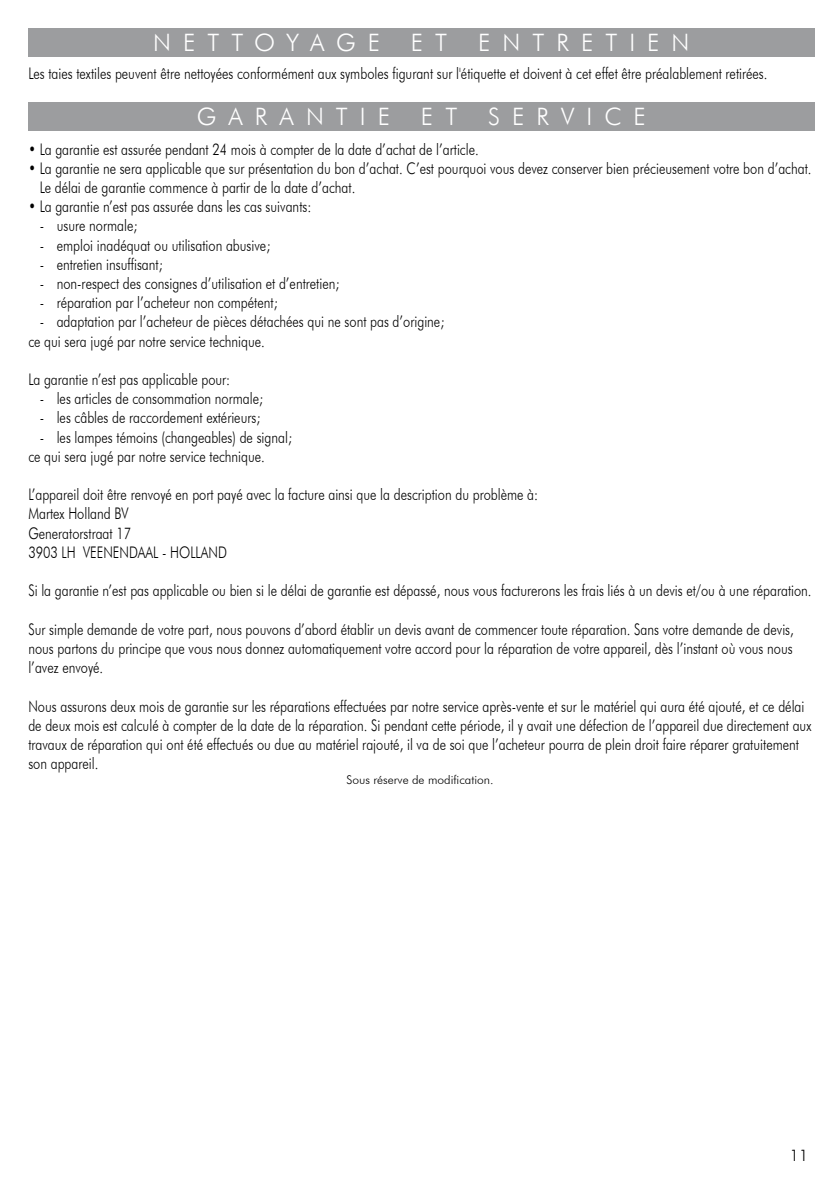
<style>
.page{position:relative;width:840px;height:1191px;background:#fff}
.page>*{position:absolute;margin:0;border:0;box-sizing:border-box;transform-origin:0 0}
.t1{font:300 24px "Futura BT";letter-spacing:.5em;color:#fff}
.t2{font:300 16px/19.2px "Futura BT";color:#000;scale:.8 1}
.t3{font:300 16px "Futura BT";color:#000}
.t4{font:300 12px "Futura BT";color:#000}
</style>
<div class="page">
<div style="left:28px;top:28px;width:786px;height:29px;background:#9c9d9f"></div>
<div style="left:28px;top:102px;width:786px;height:28px;background:#9c9d9f"></div>
<h1 class="t1" style="left:153px;top:28px;width:228px">NETTOYAGE</h1>
<h1 class="t1" style="left:411px;top:28px;width:38px">E T</h1>
<h1 class="t1" style="left:478px;top:28px;width:213px">ENTRETIEN</h1>
<p class="t2" style="left:28px;top:63px;width:924px">Les taies textiles peuvent être nettoyées conformément aux symboles figurant sur l'étiquette et doivent à cet effet être préalablement retirées.</p>
<h1 class="t1" style="left:197px;top:101px;width:194px">GARANTIE</h1>
<h1 class="t1" style="left:421px;top:101px;width:38px">E T</h1>
<h1 class="t1" style="left:488px;top:101px;width:159px">SERVICE</h1>
<p class="t2" style="left:28px;top:139px;width:564px">• La garantie est assurée pendant 24 mois à compter de la date d’achat de l’article.</p>
<p class="t2" style="left:40px;top:158px;width:965px;text-indent:-11px">• La garantie ne sera applicable que sur présentation du bon d’achat. C’est pourquoi vous devez conserver bien précieusement votre bon d’achat.<br>Le délai de garantie commence à partir de la date d’achat.</p>
<p class="t2" style="left:28px;top:197px;width:355px">• La garantie n’est pas assurée dans les cas suivants:</p>
<p class="t2" style="left:40px;top:216px;width:124px">- usure normale;</p>
<p class="t2" style="left:40px;top:235px;width:289px">- emploi inadéquat ou utilisation abusive;</p>
<p class="t2" style="left:40px;top:254px;width:155px">- entretien insuffisant;</p>
<p class="t2" style="left:40px;top:273px;width:376px">- non-respect des consignes d’utilisation et d’entretien;</p>
<p class="t2" style="left:40px;top:293px;width:299px">- réparation par l’acheteur non compétent;</p>
<p class="t2" style="left:28px;top:312px;width:521px;text-indent:11px">- adaptation par l’acheteur de pièces détachées qui ne sont pas d’origine; ce qui sera jugé par notre service technique.</p>
<p class="t2" style="left:28px;top:369px;width:254px">La garantie n’est pas applicable pour:</p>
<p class="t2" style="left:40px;top:389px;width:281px">- les articles de consommation normale;</p>
<p class="t2" style="left:40px;top:408px;width:277px">- les câbles de raccordement extérieurs;</p>
<p class="t2" style="left:28px;top:427px;width:331px;text-indent:11px">- les lampes témoins (changeables) de signal; ce qui sera jugé par notre service technique.</p>
<p class="t2" style="left:28px;top:485px;width:638px">L’appareil doit être renvoyé en port payé avec la facture ainsi que la description du problème à:<br>Martex Holland BV<br>Generatorstraat 17<br>3903 LH VEENENDAAL - HOLLAND</p>
<p class="t2" style="left:28px;top:581px;width:979px">Si la garantie n’est pas applicable ou bien si le délai de garantie est dépassé, nous vous facturerons les frais liés à un devis et/ou à une réparation.</p>
<p class="t2" style="left:28px;top:619px;width:957px;text-align:justify">Sur simple demande de votre part, nous pouvons d’abord établir un devis avant de commencer toute réparation. Sans votre demande de devis, nous partons du principe que vous nous donnez automatiquement votre accord pour la réparation de votre appareil, dès l’instant où vous nous l’avez envoyé.</p>
<p class="t2" style="left:28px;top:696px;width:979px">Nous assurons deux mois de garantie sur les réparations effectuées par notre service après-vente et sur le matériel qui aura été ajouté, et ce délai de deux mois est calculé à compter de la date de la réparation. Si pendant cette période, il y avait une défection de l’appareil due directement aux travaux de réparation qui ont été effectués ou due au matériel rajouté, il va de soi que l’acheteur pourra de plein droit faire réparer gratuitement son appareil.</p>
<p class="t4" style="left:346px;top:772px;width:148px">Sous réserve de modification.</p>
<p class="t3" style="left:789px;top:1145px;width:20px">11</p>
</div>
